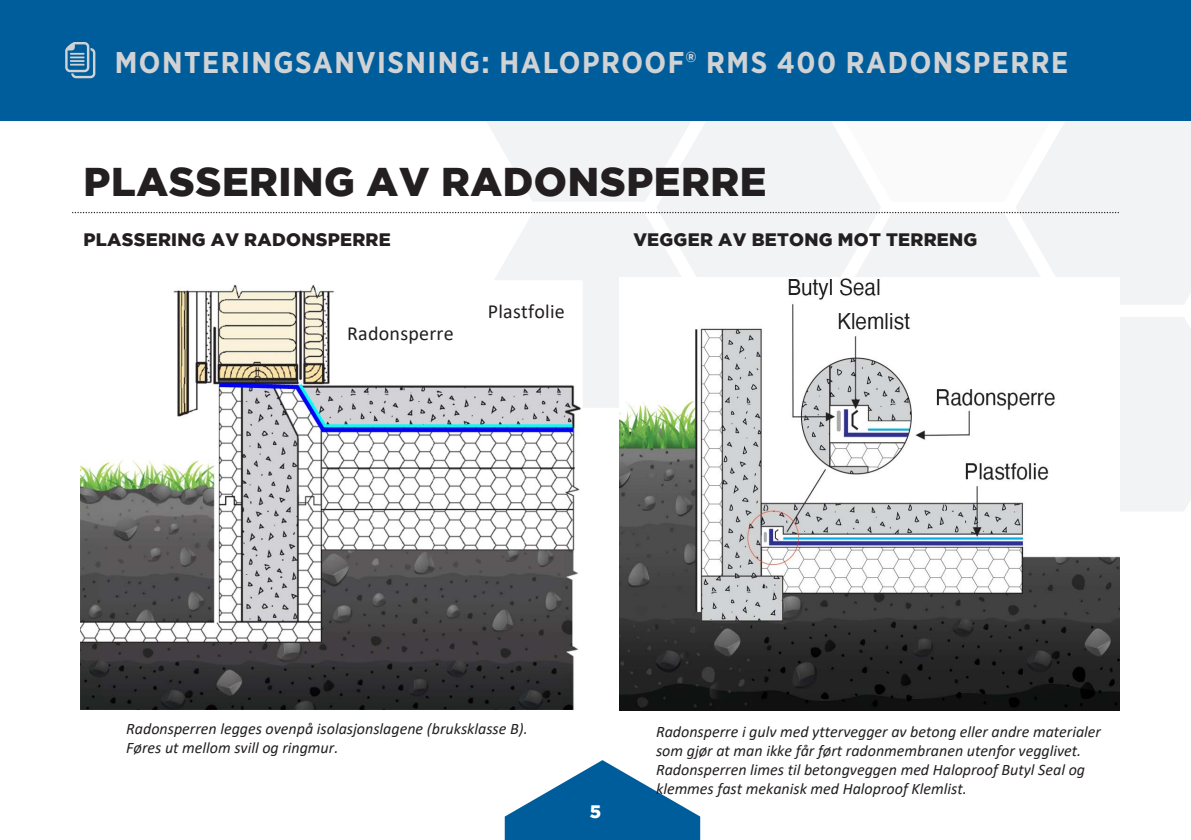
<style>
.page{position:relative;width:1191px;height:840px;background:#fff}
.page>*{position:absolute;margin:0;border:0;box-sizing:border-box;transform-origin:0 0}
.t1{font:900 40px "Gotham";letter-spacing:.015em;color:#231f20}
.t2{font:700 30px "Gotham Narrow";letter-spacing:.05em;color:#d1d2d4}
.t3{font:20px "Calibri";letter-spacing:.015em;color:#221e1f}
.t4{font:900 18px "Gotham";letter-spacing:.015em;color:#231f20}
.t5{font:900 18px "Gotham";color:#fff}
.t6{font:italic 16px/19.2px "Calibri";color:#231f20}
</style>
<div class="page">
<div style="left:583px;top:304px;width:36px;height:103px;background:#f2f3f4"></div>
<div style="left:1120px;top:317px;width:71px;height:194px;background:#f2f3f4"></div>
<div style="left:0;top:0;width:1191px;height:120px;background:#005d9c"></div>
<svg style="left:65px;top:42px;width:30px;height:36px"></svg>
<svg style="left:505px;top:760px;width:195px;height:79px"></svg>
<svg style="left:72px;top:120px;width:1119px;height:184px"></svg>
<img style="left:80px;top:281px;width:502px;height:428px">
<img style="left:619px;top:277px;width:500px;height:432px">
<h2 class="t2" style="left:115px;top:43px;width:955px">MONTERINGSANVISNING: HALOPROOF® RMS 400 RADONSPERRE</h2>
<h1 class="t1" style="left:84px;top:158px;width:684px">PLASSERING AV RADONSPERRE</h1>
<p class="t4" style="left:83px;top:228px;width:309px">PLASSERING AV RADONSPERRE</p>
<p class="t4" style="left:633px;top:228px;width:345px">VEGGER AV BETONG MOT TERRENG</p>
<p class="t3" style="left:347px;top:319px;width:108px">Radonsperre</p>
<p class="t3" style="left:488px;top:297px;width:79px">Plastfolie</p>
<p class="t6" style="left:126px;top:718px;width:403px">Radonsperren legges ovenpå isolasjonslagene (bruksklasse B).<br>Føres ut mellom svill og ringmur.</p>
<p class="t5" style="left:590px;top:800px;width:13px">5</p>
<p class="t6" style="left:656px;top:720px;width:446px">Radonsperre i gulv med yttervegger av betong eller andre materialer som gjør at man ikke får ført radonmembranen utenfor vegglivet.<br>Radonsperren limes til betongveggen med Haloproof Butyl Seal og klemmes fast mekanisk med Haloproof Klemlist.</p>
</div>
